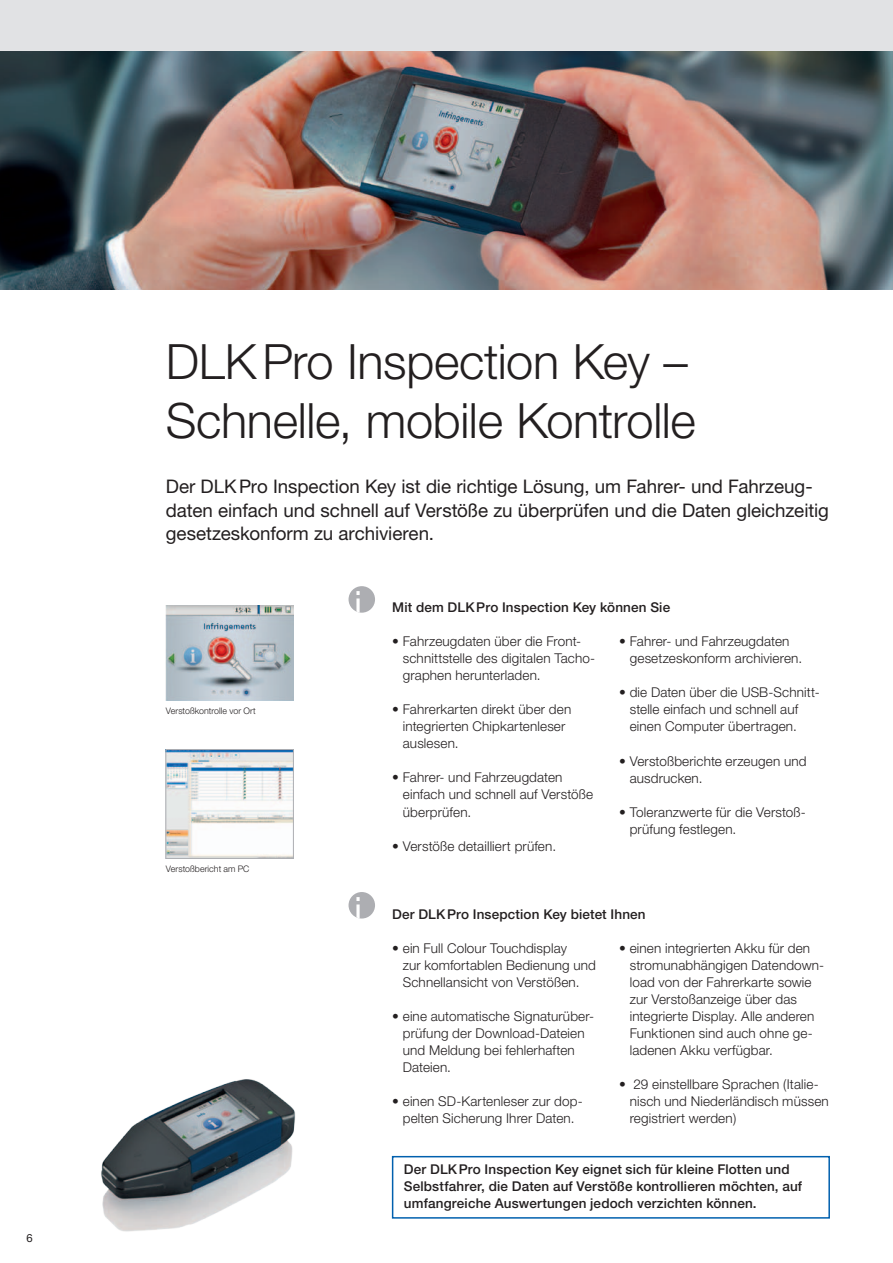
<style>
.page{position:relative;width:893px;height:1263px;background:#fff}
.page>*{position:absolute;margin:0;border:0;box-sizing:border-box;transform-origin:0 0}
.t1{font:300 48.75px/59.2px "Helvetica Neue";letter-spacing:-.01em;color:#231f20}
.t2{font:37.65px "Helvetica Neue";color:#fff}
.t3{font:18.75px/23.2px "Helvetica Neue";letter-spacing:-.005em;color:#231f20}
.t4{font:300 13.5px/17px "Helvetica Neue";letter-spacing:.01em;color:#231f20}
.t5{font:500 13.5px/17px "Helvetica Neue";letter-spacing:.01em;color:#231f20}
.t6{font:11.25px "Helvetica Neue";color:#231f20}
.t7{font:300 9px "Helvetica Neue";letter-spacing:.01em;color:#231f20}
</style>
<div class="page">
<img style="left:101px;top:1079px;width:195px;height:153px">
<img style="left:0;top:85px;width:893px;height:204px">
<img style="left:166px;top:606px;width:127px;height:95px">
<img style="left:167px;top:751px;width:125px;height:106px">
<div style="left:165px;top:749px;width:129px;height:110px;border:1px solid #adaeb2"></div>
<svg style="left:0;top:0;width:893px;height:85px;background:#aaadaf"></svg>
<div style="left:349px;top:586px;width:26px;height:27px;background:#adaeb2;border-radius:50%"></div>
<div style="left:349px;top:892px;width:26px;height:26px;background:#adaeb2;border-radius:50%"></div>
<div style="left:392px;top:1156px;width:438px;height:62px;border:2px solid #0160ae"></div>
<p class="t6" style="left:27px;top:1231px;width:8px">6</p>
<h1 class="t1" style="left:166px;top:331px;width:531px">DLKPro Inspection Key –<br>Schnelle, mobile Kontrolle</h1>
<h3 class="t3" style="left:166px;top:475px;width:665px">Der DLKPro Inspection Key ist die richtige Lösung, um Fahrer- und Fahrzeug&shy;daten einfach und schnell auf Verstöße zu überprüfen und die Daten gleichzeitig gesetzeskonform zu archivieren.</h3>
<p class="t7" style="left:166px;top:706px;width:91px">Verstoßkontrolle vor Ort</p>
<p class="t7" style="left:166px;top:863px;width:85px">Verstoßbericht am PC</p>
<h2 class="t2" style="left:354px;top:582px;width:10px">i</h2>
<h2 class="t2" style="left:354px;top:888px;width:10px">i</h2>
<p class="t5" style="left:392px;top:599px;width:279px">Mit dem DLKPro Inspection Key können Sie</p>
<p class="t4" style="left:403px;top:633px;width:194px;text-indent:-11px">• Fahrzeugdaten über die Front&shy;schnittstelle des digitalen Tacho&shy;graphen herunterladen.</p>
<p class="t4" style="left:403px;top:701px;width:170px;text-indent:-11px">• Fahrerkarten direkt über den integrierten Chipkartenleser auslesen.</p>
<p class="t4" style="left:403px;top:769px;width:192px;text-indent:-11px">• Fahrer- und Fahrzeugdaten einfach und schnell auf Verstöße überprüfen.</p>
<p class="t4" style="left:392px;top:837px;width:165px">• Verstöße detailliert prüfen.</p>
<p class="t4" style="left:630px;top:633px;width:174px;text-indent:-11px">• Fahrer- und Fahrzeugdaten gesetzeskonform archivieren.</p>
<p class="t4" style="left:630px;top:684px;width:191px;text-indent:-11px">• die Daten über die USB-Schnitt&shy;stelle einfach und schnell auf einen Computer übertragen.</p>
<p class="t4" style="left:630px;top:752px;width:178px;text-indent:-11px">• Verstoßberichte erzeugen und ausdrucken.</p>
<p class="t4" style="left:630px;top:803px;width:176px;text-indent:-11px">• Toleranzwerte für die Verstoß&shy;prüfung festlegen.</p>
<p class="t5" style="left:392px;top:905px;width:255px">Der DLKPro Insepction Key bietet Ihnen</p>
<p class="t4" style="left:403px;top:939px;width:195px;text-indent:-11px">• ein Full Colour Touchdisplay<br>zur komfortablen Bedienung und<br>Schnellansicht von Verstößen.</p>
<p class="t4" style="left:403px;top:1007px;width:193px;text-indent:-11px">• eine automatische Signaturüber&shy;prüfung der Download-Dateien und Meldung bei fehlerhaften<br>Dateien.</p>
<p class="t4" style="left:392px;top:1092px;width:192px;text-align:center">• einen SD-Kartenleser zur dop&shy;pelten Sicherung Ihrer Daten.</p>
<p class="t4" style="left:630px;top:939px;width:196px;text-indent:-11px">• einen integrierten Akku für den stromunabhängigen Datendown&shy;load von der Fahrerkarte sowie zur Verstoßanzeige über das integrierte Display. Alle anderen<br>Funktionen sind auch ohne ge&shy;ladenen Akku verfügbar.</p>
<p class="t4" style="left:630px;top:1075px;width:201px;text-indent:-11px">• 29 einstellbare Sprachen (Italie&shy;nisch und Niederländisch müssen registriert werden)</p>
<p class="t5" style="left:404px;top:1160px;width:400px">Der DLKPro Inspection Key eignet sich für kleine Flotten und<br>Selbstfahrer, die Daten auf Verstöße kontrollieren möchten, auf umfangreiche Auswertungen jedoch verzichten können.</p>
</div>
